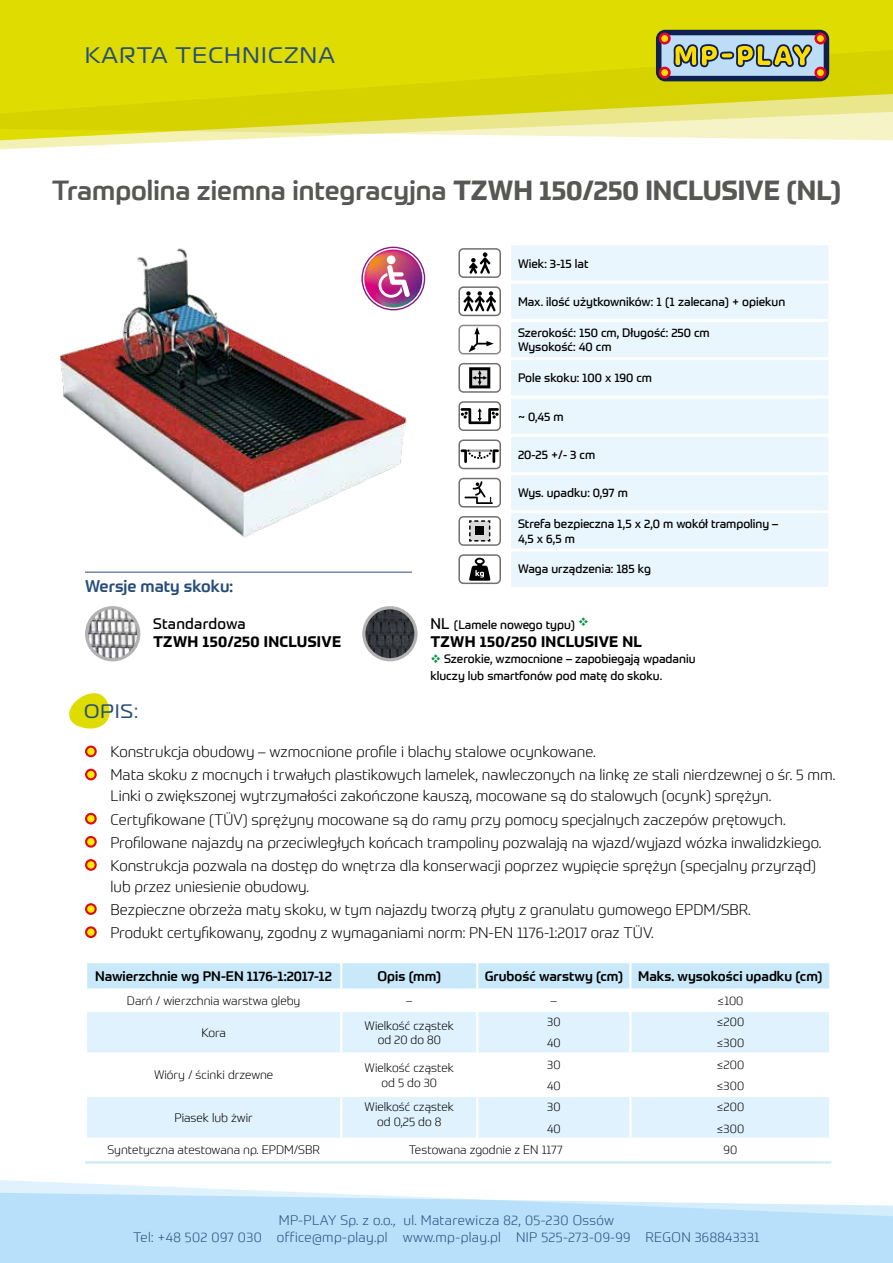
<style>
.page{position:relative;width:893px;height:1263px;background:#fff}
.page>*{position:absolute;margin:0;border:0;box-sizing:border-box;transform-origin:0 0}
.t1{font:500 27px "Prometo";color:#575756}
.t2{font:22.5px "Magistral";letter-spacing:.075em;color:#274d7a}
.t3{font:19.5px "Magistral";color:#274d7a}
.t4{font:500 16.5px "Prometo";color:#274d7a}
.t5{font:300 15px/23.1px "Prometo";color:#000}
.t6{font:700 15px "Prometo";letter-spacing:.02em;color:#000}
.t7{font:15px "Prometo";letter-spacing:.02em;color:#000}
.t8{font:300 13.5px/16.5px "Prometo";letter-spacing:.025em;color:#274d7a;text-align:center}
.t9{font:500 13.5px "Prometo";color:#000}
.t10{font:12px/14.4px "Prometo";color:#000}
.t11{font:300 12px/14.4px "Prometo";color:#000;text-align:center}
.s1{font-weight:700}
.s2{font-size:15px}
.s3{color:#009641}
</style>
<div class="page">
<svg style="left:0;top:140px;width:893px;height:9px"></svg>
<div style="left:0;top:0;width:893px;height:50px;background:#dedc00"></div>
<svg style="left:0;top:50px;width:893px;height:90px"></svg>
<div style="left:656px;top:30px;width:173px;height:51px;background:#0e2050;border-radius:9px"></div>
<svg style="left:659px;top:30px;width:167px;height:51px"></svg>
<svg style="left:0;top:1180px;width:312px;height:13px"></svg>
<svg style="left:0;top:1193px;width:893px;height:70px;fill:#b9e0fa"></svg>
<img style="left:60px;top:246px;width:366px;height:292px">
<svg style="left:86px;top:747px;width:10px;height:9px"></svg>
<div style="left:85px;top:745px;width:12px;height:12px;border:2px solid #e30613;border-radius:50%"></div>
<div style="left:86px;top:770px;width:10px;height:9px;background:#ffed00;border-radius:50%"></div>
<div style="left:85px;top:769px;width:12px;height:11px;border:2px solid #e30613;border-radius:50%"></div>
<div style="left:86px;top:814px;width:10px;height:9px;background:#ffed00;border-radius:50%"></div>
<div style="left:85px;top:813px;width:12px;height:11px;border:2px solid #e30613;border-radius:50%"></div>
<div style="left:86px;top:837px;width:10px;height:9px;background:#ffed00;border-radius:50%"></div>
<div style="left:85px;top:836px;width:12px;height:12px;border:2px solid #e30613;border-radius:50%"></div>
<div style="left:86px;top:860px;width:10px;height:10px;background:#ffed00;border-radius:50%"></div>
<div style="left:85px;top:859px;width:12px;height:12px;border:2px solid #e30613;border-radius:50%"></div>
<div style="left:86px;top:904px;width:10px;height:10px;background:#ffed00;border-radius:50%"></div>
<div style="left:85px;top:903px;width:12px;height:12px;border:2px solid #e30613;border-radius:50%"></div>
<div style="left:86px;top:927px;width:10px;height:10px;background:#ffed00;border-radius:50%"></div>
<div style="left:85px;top:926px;width:12px;height:12px;border:2px solid #e30613;border-radius:50%"></div>
<svg style="left:69px;top:693px;width:41px;height:36px"></svg>
<svg style="left:87px;top:1012px;width:742px;height:125px;fill:#dff2fd"></svg>
<svg style="left:86px;top:962px;width:744px;height:27px"></svg>
<hr style="left:340px;top:1012px;width:2px;height:20px;background:#fff">
<hr style="left:340px;top:1032px;width:2px;height:20px;background:#fff">
<hr style="left:476px;top:1012px;width:2px;height:20px;background:#fff">
<hr style="left:629px;top:1012px;width:2px;height:20px;background:#fff">
<hr style="left:476px;top:1032px;width:2px;height:20px;background:#fff">
<hr style="left:629px;top:1032px;width:2px;height:20px;background:#fff">
<hr style="left:85px;top:1052px;width:256px;height:2px;background:#fff">
<hr style="left:341px;top:1052px;width:136px;height:2px;background:#fff">
<hr style="left:340px;top:1054px;width:2px;height:21px;background:#fff">
<hr style="left:340px;top:1075px;width:2px;height:20px;background:#fff">
<hr style="left:477px;top:1052px;width:153px;height:2px;background:#fff">
<hr style="left:476px;top:1054px;width:2px;height:20px;background:#fff">
<hr style="left:630px;top:1052px;width:201px;height:2px;background:#fff">
<hr style="left:629px;top:1054px;width:2px;height:20px;background:#fff">
<hr style="left:476px;top:1074px;width:154px;height:2px;background:#fff">
<svg style="left:476px;top:1076px;width:2px;height:19px"></svg>
<hr style="left:630px;top:1074px;width:201px;height:2px;background:#fff">
<svg style="left:629px;top:1076px;width:2px;height:19px"></svg>
<hr style="left:85px;top:1095px;width:256px;height:2px;background:#fff">
<hr style="left:341px;top:1095px;width:136px;height:2px;background:#fff">
<hr style="left:340px;top:1097px;width:2px;height:20px;background:#fff">
<hr style="left:340px;top:1117px;width:2px;height:20px;background:#fff">
<hr style="left:477px;top:1095px;width:153px;height:2px;background:#fff">
<hr style="left:476px;top:1097px;width:2px;height:20px;background:#fff">
<hr style="left:630px;top:1095px;width:201px;height:2px;background:#fff">
<hr style="left:629px;top:1097px;width:2px;height:20px;background:#fff">
<hr style="left:476px;top:1117px;width:2px;height:20px;background:#fff">
<hr style="left:629px;top:1117px;width:2px;height:20px;background:#fff">
<hr style="left:85px;top:1161px;width:256px;height:2px;background:#c9e9fb">
<hr style="left:341px;top:1161px;width:136px;height:2px;background:#c9e9fb">
<hr style="left:477px;top:1161px;width:153px;height:2px;background:#c9e9fb">
<hr style="left:630px;top:1161px;width:201px;height:2px;background:#c9e9fb">
<img style="left:364px;top:608px;width:52px;height:52px;border-radius:26px">
<div style="left:362px;top:606px;width:56px;height:55px;border:3px solid #b3b2b2;border-radius:50%"></div>
<img style="left:87px;top:608px;width:52px;height:52px;border-radius:26px">
<div style="left:85px;top:606px;width:55px;height:55px;border:3px solid #b3b2b2;border-radius:50%"></div>
<hr style="left:85px;top:572px;width:327px;height:1px;background:#274d7a">
<img style="left:361px;top:247px;width:64px;height:63px">
<div style="left:511px;top:245px;width:317px;height:342px;background:#eaf6fe"></div>
<hr style="left:509px;top:281px;width:319px;height:3px;background:#fff">
<hr style="left:509px;top:319px;width:319px;height:3px;background:#fff">
<hr style="left:509px;top:357px;width:319px;height:3px;background:#fff">
<hr style="left:509px;top:395px;width:319px;height:3px;background:#fff">
<hr style="left:509px;top:434px;width:319px;height:3px;background:#fff">
<hr style="left:509px;top:472px;width:319px;height:3px;background:#fff">
<hr style="left:509px;top:510px;width:319px;height:3px;background:#fff">
<hr style="left:509px;top:549px;width:319px;height:3px;background:#fff">
<svg style="left:458px;top:248px;width:43px;height:337px"></svg>
<h2 class="t2" style="left:85px;top:42px;width:251px">KARTA TECHNICZNA</h2>
<h1 class="t1" style="left:52px;top:173px;width:791px">Trampolina ziemna integracyjna <span class="s1">TZWH 150/250 INCLUSIVE (NL)</span></h1>
<p class="t4" style="left:85px;top:575px;width:150px">Wersje maty skoku:</p>
<p class="t7" style="left:153px;top:614px;width:94px">Standardowa</p>
<p class="t6" style="left:153px;top:632px;width:190px">TZWH 150/250 INCLUSIVE</p>
<h3 class="t3" style="left:84px;top:699px;width:55px">OPIS:</h3>
<p class="t10" style="left:518px;top:256px;width:72px">Wiek: 3-15 lat</p>
<p class="t10" style="left:518px;top:294px;width:269px">Max. ilość użytkowników: 1 (1 zalecana) + opiekun</p>
<p class="t10" style="left:518px;top:325px;width:193px">Szerokość: 150 cm, Długość: 250 cm<br>Wysokość: 40 cm</p>
<p class="t10" style="left:518px;top:371px;width:136px">Pole skoku: 100 x 190 cm</p>
<p class="t10" style="left:518px;top:409px;width:47px">~ 0,45 m</p>
<p class="t10" style="left:518px;top:447px;width:79px">20-25 +/- 3 cm</p>
<p class="t10" style="left:518px;top:486px;width:111px">Wys. upadku: 0,97 m</p>
<p class="t10" style="left:518px;top:517px;width:262px">Strefa bezpieczna 1,5 x 2,0 m wokół trampoliny –<br>4,5 x 6,5 m</p>
<p class="t10" style="left:518px;top:561px;width:134px">Waga urządzenia: 185 kg</p>
<p class="t10" style="left:430px;top:617px;width:160px"><span class="s2">NL</span> (Lamele nowego typu) <sup>❖</sup></p>
<p class="t6" style="left:430px;top:632px;width:213px">TZWH 150/250 INCLUSIVE NL</p>
<p class="t10" style="left:430px;top:650px;width:267px;line-height:16.5px"><span class="s3">❖</span> Szerokie, wzmocnione – zapobiegają wpadaniu kluczy lub smartfonów pod matę do skoku.</p>
<p class="t5" style="left:111px;top:740px;width:726px">Konstrukcja obudowy – wzmocnione profile i blachy stalowe ocynkowane.<br>Mata skoku z mocnych i trwałych plastikowych lamelek, nawleczonych na linkę ze stali nierdzewnej o śr. 5 mm.</p>
<p class="t5" style="left:111px;top:784px;width:712px">Linki o zwiększonej wytrzymałości zakończone kauszą, mocowane są do stalowych (ocynk) sprężyn.<br>Certyfikowane (TÜV) sprężyny mocowane są do ramy przy pomocy specjalnych zaczepów prętowych.<br>Profilowane najazdy na przeciwległych końcach trampoliny pozwalają na wjazd/wyjazd wózka inwalidzkiego.<br>Konstrukcja pozwala na dostęp do wnętrza dla konserwacji poprzez wypięcie sprężyn (specjalny przyrząd)</p>
<p class="t5" style="left:111px;top:875px;width:642px">lub przez uniesienie obudowy.<br>Bezpieczne obrzeża maty skoku, w tym najazdy tworzą płyty z granulatu gumowego EPDM/SBR.<br>Produkt certyfikowany, zgodny z wymaganiami norm: PN-EN 1176-1:2017 oraz TÜV.</p>
<p class="t9" style="left:95px;top:968px;width:239px">Nawierzchnie wg PN-EN 1176-1:2017-12</p>
<p class="t9" style="left:378px;top:968px;width:65px">Opis (mm)</p>
<p class="t9" style="left:485px;top:968px;width:339px">Grubość warstwy (cm) Maks. wysokości upadku (cm)</p>
<p class="t11" style="left:127px;top:993px;width:175px">Darń / wierzchnia warstwa gleby</p>
<p class="t11" style="left:406px;top:993px;width:7px">–</p>
<p class="t11" style="left:551px;top:993px;width:7px">–</p>
<p class="t11" style="left:717px;top:993px;width:28px">≤100</p>
<p class="t11" style="left:201px;top:1025px;width:26px">Kora</p>
<p class="t11" style="left:365px;top:1018px;width:91px">Wielkość cząstek od 20 do 80</p>
<p class="t11" style="left:547px;top:1014px;width:15px">30</p>
<p class="t11" style="left:716px;top:1014px;width:29px">≤200</p>
<p class="t11" style="left:547px;top:1036px;width:15px">40</p>
<p class="t11" style="left:716px;top:1036px;width:29px">≤300</p>
<p class="t11" style="left:154px;top:1068px;width:121px">Wióry / ścinki drzewne</p>
<p class="t11" style="left:365px;top:1061px;width:91px">Wielkość cząstek od 5 do 30</p>
<p class="t11" style="left:547px;top:1057px;width:15px">30</p>
<p class="t11" style="left:716px;top:1057px;width:29px">≤200</p>
<p class="t11" style="left:547px;top:1078px;width:15px">40</p>
<p class="t11" style="left:716px;top:1078px;width:29px">≤300</p>
<p class="t11" style="left:174px;top:1110px;width:80px">Piasek lub żwir</p>
<p class="t11" style="left:365px;top:1100px;width:91px">Wielkość cząstek od 0,25 do 8</p>
<p class="t11" style="left:547px;top:1100px;width:15px">30</p>
<p class="t11" style="left:716px;top:1100px;width:29px">≤200</p>
<p class="t11" style="left:547px;top:1121px;width:15px">40</p>
<p class="t11" style="left:716px;top:1121px;width:29px">≤300</p>
<p class="t11" style="left:108px;top:1142px;width:214px">Syntetyczna atestowana np. EPDM/SBR</p>
<p class="t11" style="left:409px;top:1142px;width:156px">Testowana zgodnie z EN 1177</p>
<p class="t11" style="left:723px;top:1142px;width:15px">90</p>
<p class="t8" style="left:133px;top:1212px;width:628px">MP-PLAY Sp. z o.o., ul. Matarewicza 82, 05-230 Ossów<br>Tel: +48 502 097 030 office@mp-play.pl www.mp-play.pl NIP 525-273-09-99 REGON 368843331</p>
</div>
